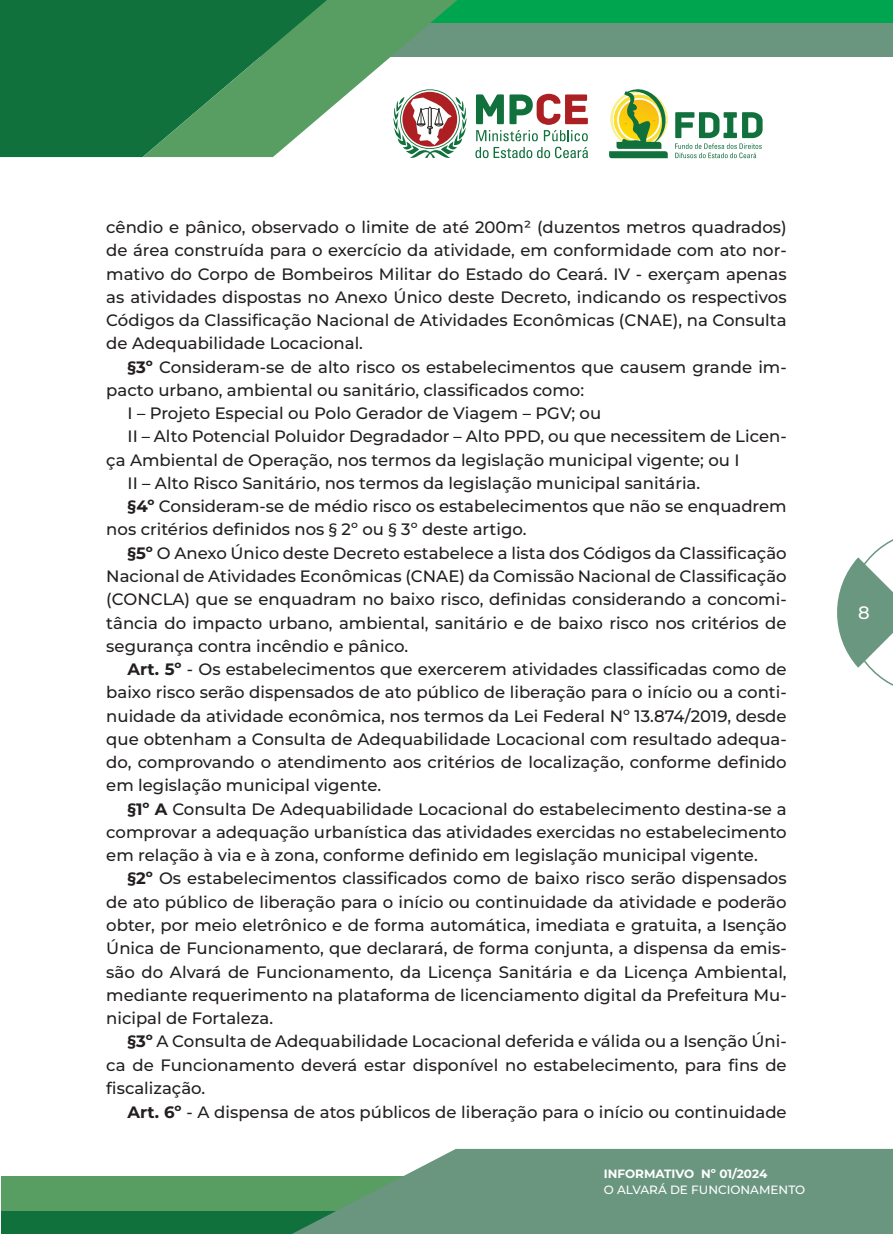
<style>
.page{position:relative;width:893px;height:1234px;background:#fff}
.page>*{position:absolute;margin:0;border:0;box-sizing:border-box;transform-origin:0 0}
.t1{font:500 18px "Montserrat";color:#fff}
.TEXTO_MONTSERRART_10_X_16{font:500 16.5px/23.2px "Montserrat";color:#231f20;text-align:justify}
.t2{font:500 12px "Montserrat";color:#fff}
.t3{font:700 12px "Montserrat";color:#fff}
.s1{font-weight:700}
</style>
<div class="page">
<div style="left:1px;top:1176px;width:892px;height:57px;background:#589d62"></div>
<div style="left:1px;top:1211px;width:892px;height:22px;background:#10713c"></div>
<svg style="left:294px;top:1148px;width:599px;height:85px;background:#749e88"></svg>
<svg style="left:837px;top:539px;width:56px;height:147px"></svg>
<svg style="left:410px;top:100px;width:57px;height:58px"></svg>
<svg style="left:476px;top:94px;width:112px;height:47px"></svg>
<svg style="left:475px;top:147px;width:113px;height:11px"></svg>
<svg style="left:609px;top:89px;width:154px;height:69px"></svg>
<div style="left:0;top:0;width:893px;height:56px;background:#6a9680"></div>
<div style="left:0;top:0;width:893px;height:22px;background:#00a54f"></div>
<div style="left:0;top:0;width:143px;height:157px;background:#10713c"></div>
<svg style="left:143px;top:0;width:316px;height:157px"></svg>
<p class="TEXTO_MONTSERRART_10_X_16" style="left:106px;top:215px;width:682px">cêndio e pânico, observado o limite de até 200m² (duzentos metros quadrados) de área construída para o exercício da atividade, em conformidade com ato nor&shy;mativo do Corpo de Bombeiros Militar do Estado do Ceará. IV - exerçam apenas as atividades dispostas no Anexo Único deste Decreto, indicando os respectivos Códigos da Classificação Nacional de Atividades Econômicas (CNAE), na Consulta de Adequabilidade Locacional.</p>
<p class="TEXTO_MONTSERRART_10_X_16" style="left:106px;top:354px;width:682px;text-indent:21px"><span class="s1">§3º</span> Consideram-se de alto risco os estabelecimentos que causem grande im&shy;pacto urbano, ambiental ou sanitário, classificados como:</p>
<p class="TEXTO_MONTSERRART_10_X_16" style="left:128px;top:401px;width:475px">I – Projeto Especial ou Polo Gerador de Viagem – PGV; ou</p>
<p class="TEXTO_MONTSERRART_10_X_16" style="left:106px;top:424px;width:682px;text-indent:21px">II – Alto Potencial Poluidor Degradador – Alto PPD, ou que necessitem de Licen&shy;ça Ambiental de Operação, nos termos da legislação municipal vigente; ou I</p>
<p class="TEXTO_MONTSERRART_10_X_16" style="left:128px;top:471px;width:574px">II – Alto Risco Sanitário, nos termos da legislação municipal sanitária.</p>
<p class="TEXTO_MONTSERRART_10_X_16" style="left:106px;top:494px;width:682px;text-indent:21px"><span class="s1">§4º</span> Consideram-se de médio risco os estabelecimentos que não se enquadrem nos critérios definidos nos § 2º ou § 3º deste artigo.</p>
<p class="TEXTO_MONTSERRART_10_X_16" style="left:106px;top:540px;width:682px;text-indent:21px"><span class="s1">§5º</span> O Anexo Único deste Decreto estabelece a lista dos Códigos da Classificação Nacional de Atividades Econômicas (CNAE) da Comissão Nacional de Classificação (CONCLA) que se enquadram no baixo risco, definidas considerando a concomi&shy;tância do impacto urbano, ambiental, sanitário e de baixo risco nos critérios de segurança contra incêndio e pânico.</p>
<p class="TEXTO_MONTSERRART_10_X_16" style="left:106px;top:657px;width:682px;text-indent:21px"><span class="s1">Art. 5º</span> - Os estabelecimentos que exercerem atividades classificadas como de baixo risco serão dispensados de ato público de liberação para o início ou a conti&shy;nuidade da atividade econômica, nos termos da Lei Federal Nº 13.874/2019, desde que obtenham a Consulta de Adequabilidade Locacional com resultado adequa&shy;do, comprovando o atendimento aos critérios de localização, conforme definido em legislação municipal vigente.</p>
<p class="TEXTO_MONTSERRART_10_X_16" style="left:106px;top:796px;width:682px;text-indent:21px"><span class="s1">§1º A</span> Consulta De Adequabilidade Locacional do estabelecimento destina-se a comprovar a adequação urbanística das atividades exercidas no estabelecimento em relação à via e à zona, conforme definido em legislação municipal vigente.</p>
<p class="TEXTO_MONTSERRART_10_X_16" style="left:106px;top:866px;width:682px;text-indent:21px"><span class="s1">§2º</span> Os estabelecimentos classificados como de baixo risco serão dispensados de ato público de liberação para o início ou continuidade da atividade e poderão obter, por meio eletrônico e de forma automática, imediata e gratuita, a Isenção Única de Funcionamento, que declarará, de forma conjunta, a dispensa da emis&shy;são do Alvará de Funcionamento, da Licença Sanitária e da Licença Ambiental, mediante requerimento na plataforma de licenciamento digital da Prefeitura Mu&shy;nicipal de Fortaleza.</p>
<p class="TEXTO_MONTSERRART_10_X_16" style="left:106px;top:1029px;width:682px;text-indent:21px"><span class="s1">§3º</span> A Consulta de Adequabilidade Locacional deferida e válida ou a Isenção Úni&shy;ca de Funcionamento deverá estar disponível no estabelecimento, para fins de fiscalização.</p>
<p class="TEXTO_MONTSERRART_10_X_16" style="left:128px;top:1099px;width:661px"><span class="s1">Art. 6º</span> - A dispensa de atos públicos de liberação para o início ou continuidade</p>
<p class="t3" style="left:604px;top:1164px;width:165px">INFORMATIVO Nº 01/2024</p>
<p class="t2" style="left:604px;top:1181px;width:203px">O ALVARÁ DE FUNCIONAMENTO</p>
<p class="t1" style="left:858px;top:600px;width:13px">8</p>
</div>
